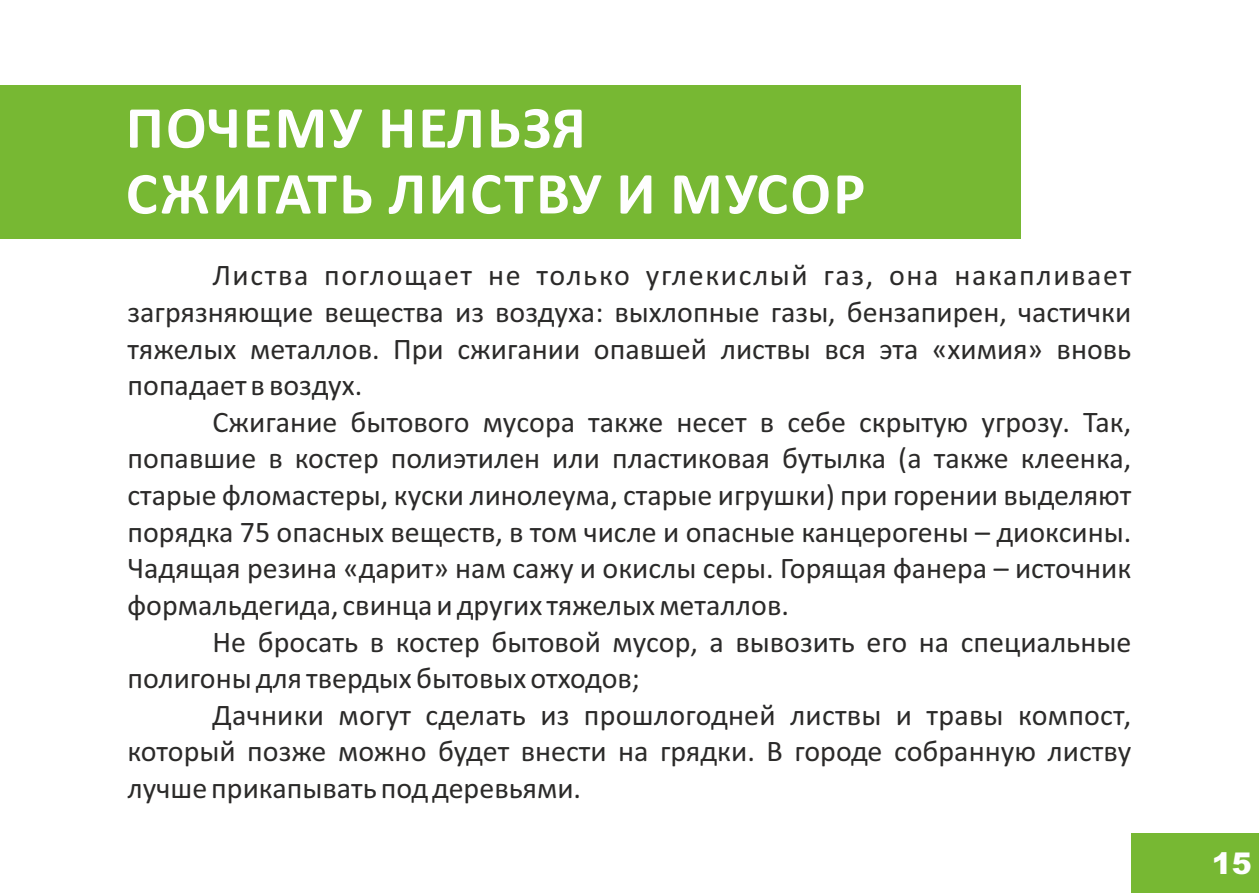
<style>
.page{position:relative;width:1259px;height:893px;background:#fff}
.page>*{position:absolute;margin:0;border:0;box-sizing:border-box;transform-origin:0 0}
.t1{font:700 60px/66px "Calibri";letter-spacing:.04em;color:#fefefe}
.t2{font:30px/36.6px "Calibri";color:#2b2a29;text-align:justify}
.t3{font:900 30px "Arial";color:#fefefe}
</style>
<div class="page">
<div style="left:1131px;top:833px;width:128px;height:60px;background:#77b833"></div>
<div style="left:0;top:85px;width:1020px;height:153px;background:#77b833"></div>
<h1 class="t1" style="left:126px;top:100px;width:741px">ПОЧЕМУ НЕЛЬЗЯ<br>СЖИГАТЬ ЛИСТВУ И МУСОР</h1>
<p class="t2" style="left:128px;top:259px;width:1005px;text-indent:85px">Листва поглощает не только углекислый газ, она накапливает загрязняющие вещества из воздуха: выхлопные газы, бензапирен, частички тяжелых металлов. При сжигании опавшей листвы вся эта «химия» вновь попадает в воздух.</p>
<p class="t2" style="left:127px;top:406px;width:1005px;text-indent:85px">Сжигание бытового мусора также несет в себе скрытую угрозу. Так, попавшие в костер полиэтилен или пластиковая бутылка (а также клеенка, старые фломастеры, куски линолеума, старые игрушки) при горении выделяют порядка 75 опасных веществ, в том числе и опасные канцерогены – диоксины.<br>Чадящая резина «дарит» нам сажу и окислы серы. Горящая фанера – источник формальдегида, свинца и других тяжелых металлов.</p>
<p class="t2" style="left:127px;top:626px;width:1005px;text-indent:85px">Не бросать в костер бытовой мусор, а вывозить его на специальные полигоны для твердых бытовых отходов;</p>
<p class="t2" style="left:127px;top:699px;width:1005px;text-indent:85px">Дачники могут сделать из прошлогодней листвы и травы компост, который позже можно будет внести на грядки. В городе собранную листву лучше прикапывать под деревьями.</p>
<p class="t3" style="left:1212px;top:852px;width:42px">15</p>
</div>
